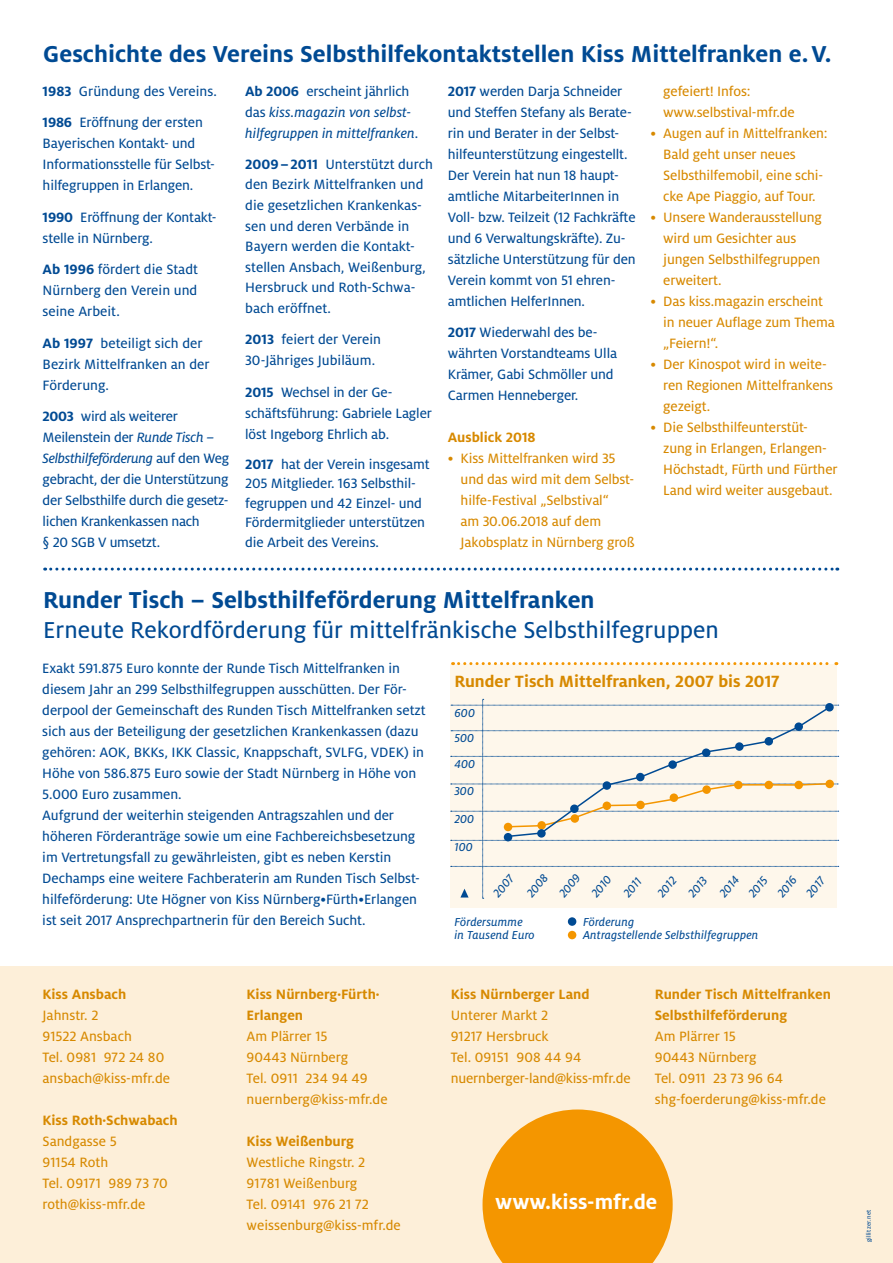
<style>
.page{position:relative;width:893px;height:1263px;background:#fff}
.page>*{position:absolute;margin:0;border:0;box-sizing:border-box;transform-origin:0 0}
.t1{font:700 25.5px "Milo LF";color:#004a93}
.t2{font:25.5px "Milo LF Text";color:#004a93}
.t3{font:700 22.5px "Milo LF";color:#fff}
.t4{font:700 18px "Milo LF";color:#d78900}
.t5{font:15px/21px "Milo LF Text";letter-spacing:-.005em;color:#004a93}
.t6{font:15px/21px "Milo LF Text";letter-spacing:-.01em;color:#d78900}
.t7{font:700 15px/21px "Milo LF";color:#d78900}
.t8{font:italic 15px/21px "Milo LF Text";color:#004a93}
.t9{font:italic 12.75px/13.5px "Milo LF Text";letter-spacing:.01em;color:#004a93}
.t10{font:6.75px "Milo LF Text";letter-spacing:.025em;color:#004a93}
.s1{font-family:"Milo LF";font-weight:700}
.s2{font-style:italic}
.s3{font-family:"Milo LF";font-weight:700;font-style:normal}
.s4{font-style:normal}
</style>
<div class="page">
<div style="left:451px;top:664px;width:386px;height:243px;background:#fef7eb"></div>
<div style="left:568px;top:917px;width:8px;height:9px;background:#004a93;border-radius:50%"></div>
<div style="left:568px;top:931px;width:8px;height:8px;background:#f49600;border-radius:50%"></div>
<div style="left:0;top:967px;width:893px;height:296px;background:#fdefd9"></div>
<svg style="left:45px;top:568px;width:793px;height:3px"></svg>
<svg style="left:482px;top:1109px;width:191px;height:154px"></svg>
<svg style="left:453px;top:662px;width:384px;height:3px"></svg>
<svg style="left:451px;top:699px;width:388px;height:200px"></svg>
<h1 class="t1" style="left:43px;top:39px;width:790px">Geschichte des Vereins Selbsthilfekontaktstellen Kiss Mittelfranken e.V.</h1>
<p class="t5" style="left:43px;top:75px;width:176px;line-height:31.5px"><span class="s1">1983</span> Gründung des Vereins.<br><span class="s1">1986</span> Eröffnung der ersten</p>
<p class="t5" style="left:43px;top:133px;width:172px">Bayerischen Kontakt- und<br>Informationsstelle für Selbst&shy;hilfegruppen in Erlangen.</p>
<p class="t5" style="left:43px;top:206px;width:175px"><span class="s1">1990</span> Eröffnung der Kontakt&shy;stelle in Nürnberg.</p>
<p class="t5" style="left:43px;top:259px;width:157px;text-align:justify"><span class="s1">Ab 1996</span> fördert die Stadt Nürnberg den Verein und seine Arbeit.</p>
<p class="t5" style="left:43px;top:332px;width:168px"><span class="s1">Ab 1997</span> beteiligt sich der<br>Bezirk Mittelfranken an der<br>Förderung.</p>
<p class="t5" style="left:43px;top:406px;width:188px"><span class="s1">2003</span> wird als weiterer<br>Meilenstein der <span class="s2">Runde Tisch –<br>Selbsthilfeförderung</span> auf den Weg gebracht, der die Unterstützung der Selbsthilfe durch die gesetz&shy;lichen Krankenkassen nach<br>§ 20 SGB V umsetzt.</p>
<p class="t8" style="left:245px;top:80px;width:174px"><span class="s3">Ab 2006</span> <span class="s4">erscheint jährlich das</span> kiss.magazin von selbst&shy;hilfegruppen in mittelfranken<span class="s4">.</span></p>
<p class="t5" style="left:245px;top:154px;width:189px;line-height:20.5px"><span class="s1">2009–2011</span> Unterstützt durch den Bezirk Mittelfranken und die gesetzlichen Krankenkas&shy;sen und deren Verbände in<br>Bayern werden die Kontakt&shy;stellen Ansbach, Weißenburg,<br>Hersbruck und Roth-Schwa&shy;bach eröffnet.</p>
<p class="t5" style="left:245px;top:329px;width:137px"><span class="s1">2013</span> feiert der Verein<br>30-Jähriges Jubiläum.</p>
<p class="t5" style="left:245px;top:381px;width:188px"><span class="s1">2015</span> Wechsel in der Ge&shy;schäftsführung: Gabriele Lagler löst Ingeborg Ehrlich ab.</p>
<p class="t5" style="left:245px;top:454px;width:186px;line-height:19.5px"><span class="s1">2017</span> hat der Verein insgesamt<br>205 Mitglieder. 163 Selbsthil&shy;fegruppen und 42 Einzel- und<br>Fördermitglieder unterstützen die Arbeit des Vereins.</p>
<p class="t5" style="left:448px;top:80px;width:189px"><span class="s1">2017</span> werden Darja Schneider und Steffen Stefany als Berate&shy;rin und Berater in der Selbst&shy;hilfeunterstützung eingestellt.<br>Der Verein hat nun 18 haupt&shy;amtliche MitarbeiterInnen in<br>Voll- bzw. Teilzeit (12 Fachkräfte und 6 Verwaltungskräfte). Zu&shy;sätzliche Unterstützung für den<br>Verein kommt von 51 ehren&shy;amtlichen HelferInnen.</p>
<p class="t5" style="left:448px;top:322px;width:171px"><span class="s1">2017</span> Wiederwahl des be&shy;währten Vorstandteams Ulla<br>Krämer, Gabi Schmöller und<br>Carmen Henneberger.</p>
<p class="t7" style="left:448px;top:427px;width:89px">Ausblick 2018</p>
<p class="t6" style="left:461px;top:448px;width:176px;text-indent:-13px">• Kiss Mittelfranken wird 35 und das wird mit dem Selbst&shy;hilfe-Festival „Selbstival“<br>am 30.06.2018 auf dem<br>Jakobsplatz in Nürnberg groß</p>
<p class="t6" style="left:663px;top:80px;width:133px">gefeiert! Infos: www.selbstival-mfr.de</p>
<p class="t6" style="left:663px;top:122px;width:166px;text-indent:-13px">• Augen auf in Mittelfranken:<br>Bald geht unser neues<br>Selbsthilfemobil, eine schi&shy;cke Ape Piaggio, auf Tour.</p>
<p class="t6" style="left:663px;top:206px;width:160px;text-indent:-13px">• Unsere Wanderausstellung wird um Gesichter aus jungen Selbsthilfegruppen erweitert.</p>
<p class="t6" style="left:663px;top:290px;width:173px;text-indent:-13px">• Das kiss.magazin erscheint in neuer Auflage zum Thema „Feiern!“.</p>
<p class="t6" style="left:663px;top:353px;width:171px;text-indent:-13px">• Der Kinospot wird in weite&shy;ren Regionen Mittelfrankens gezeigt.</p>
<p class="t6" style="left:663px;top:416px;width:176px;text-indent:-13px">• Die Selbsthilfeunterstüt&shy;zung in Erlangen, Erlangen-<br>Höchstadt, Fürth und Fürther<br>Land wird weiter ausgebaut.</p>
<h1 class="t1" style="left:43px;top:585px;width:553px">Runder Tisch – Selbsthilfeförderung Mittelfranken</h1>
<h1 class="t2" style="left:43px;top:615px;width:677px">Erneute Rekordförderung für mittelfränkische Selbsthilfegruppen</h1>
<p class="t5" style="left:42px;top:658px;width:385px">Exakt 591.875 Euro konnte der Runde Tisch Mittelfranken in diesem Jahr an 299 Selbsthilfegruppen ausschütten. Der För&shy;derpool der Gemeinschaft des Runden Tisch Mittelfranken setzt sich aus der Beteiligung der gesetzlichen Krankenkassen (dazu gehören: AOK, BKKs, IKK Classic, Knappschaft, SVLFG, VDEK) in Höhe von 586.875 Euro sowie der Stadt Nürnberg in Höhe von 5.000 Euro zusammen.<br>Aufgrund der weiterhin steigenden Antragszahlen und der höheren Förderanträge sowie um eine Fachbereichsbesetzung im Vertretungsfall zu gewährleisten, gibt es neben Kerstin Dechamps eine weitere Fachberaterin am Runden Tisch Selbst&shy;hilfeförderung: Ute Högner von Kiss Nürnberg•Fürth•Erlangen ist seit 2017 Ansprechpartnerin für den Bereich Sucht.</p>
<p class="t4" style="left:454px;top:671px;width:327px">Runder Tisch Mittelfranken, 2007 bis 2017</p>
<p class="t9" style="left:454px;top:706px;width:22px">600</p>
<p class="t9" style="left:454px;top:731px;width:21px">500</p>
<p class="t9" style="left:454px;top:757px;width:22px">400</p>
<p class="t9" style="left:454px;top:784px;width:21px">300</p>
<p class="t9" style="left:454px;top:812px;width:21px">200</p>
<p class="t9" style="left:454px;top:840px;width:20px">100</p>
<p class="t9" style="left:490px;top:891px;width:27px;rotate:-50deg">2007</p>
<p class="t9" style="left:524px;top:891px;width:27px;rotate:-50deg">2008</p>
<p class="t9" style="left:556px;top:891px;width:28px;rotate:-50deg">2009</p>
<p class="t9" style="left:589px;top:891px;width:25px;rotate:-50deg">2010</p>
<p class="t9" style="left:620px;top:891px;width:23px;rotate:-50deg">2011</p>
<p class="t9" style="left:654px;top:891px;width:24px;rotate:-50deg">2012</p>
<p class="t9" style="left:685px;top:891px;width:24px;rotate:-50deg">2013</p>
<p class="t9" style="left:717px;top:891px;width:25px;rotate:-50deg">2014</p>
<p class="t9" style="left:745px;top:891px;width:24px;rotate:-50deg">2015</p>
<p class="t9" style="left:774px;top:891px;width:25px;rotate:-50deg">2016</p>
<p class="t9" style="left:803px;top:891px;width:24px;rotate:-50deg">2017</p>
<p class="t9" style="left:454px;top:915px;width:82px">Fördersumme in Tausend Euro</p>
<p class="t9" style="left:583px;top:915px;width:177px">Förderung<br>Antragstellende Selbsthilfegruppen</p>
<p class="t7" style="left:43px;top:983px;width:85px">Kiss Ansbach</p>
<p class="t6" style="left:43px;top:1004px;width:129px">Jahnstr. 2<br>91522 Ansbach<br>Tel. 0981 972 24 80 ansbach@kiss-mfr.de</p>
<p class="t7" style="left:43px;top:1109px;width:137px">Kiss Roth·Schwabach</p>
<p class="t6" style="left:43px;top:1130px;width:127px">Sandgasse 5<br>91154 Roth<br>Tel. 09171 989 73 70 roth@kiss-mfr.de</p>
<p class="t7" style="left:247px;top:983px;width:134px">Kiss Nürnberg·Fürth·<br>Erlangen</p>
<p class="t6" style="left:247px;top:1025px;width:143px">Am Plärrer 15<br>90443 Nürnberg<br>Tel. 0911 234 94 49 nuernberg@kiss-mfr.de</p>
<p class="t7" style="left:247px;top:1130px;width:109px">Kiss Weißenburg</p>
<p class="t6" style="left:247px;top:1151px;width:156px">Westliche Ringstr. 2<br>91781 Weißenburg<br>Tel. 09141 976 21 72 weissenburg@kiss-mfr.de</p>
<p class="t7" style="left:451px;top:983px;width:140px">Kiss Nürnberger Land</p>
<p class="t6" style="left:451px;top:1004px;width:181px">Unterer Markt 2<br>91217 Hersbruck<br>Tel. 09151 908 44 94 nuernberger-land@kiss-mfr.de</p>
<p class="t7" style="left:655px;top:983px;width:178px">Runder Tisch Mittelfranken<br>Selbsthilfeförderung</p>
<p class="t6" style="left:655px;top:1025px;width:173px">Am Plärrer 15<br>90443 Nürnberg<br>Tel. 0911 23 73 96 64 shg-foerderung@kiss-mfr.de</p>
<h2 class="t3" style="left:495px;top:1188px;width:163px">www.kiss-mfr.de</h2>
<p class="t10" style="left:865px;top:1242px;width:34px;rotate:-90deg">gillitzer.net</p>
</div>
